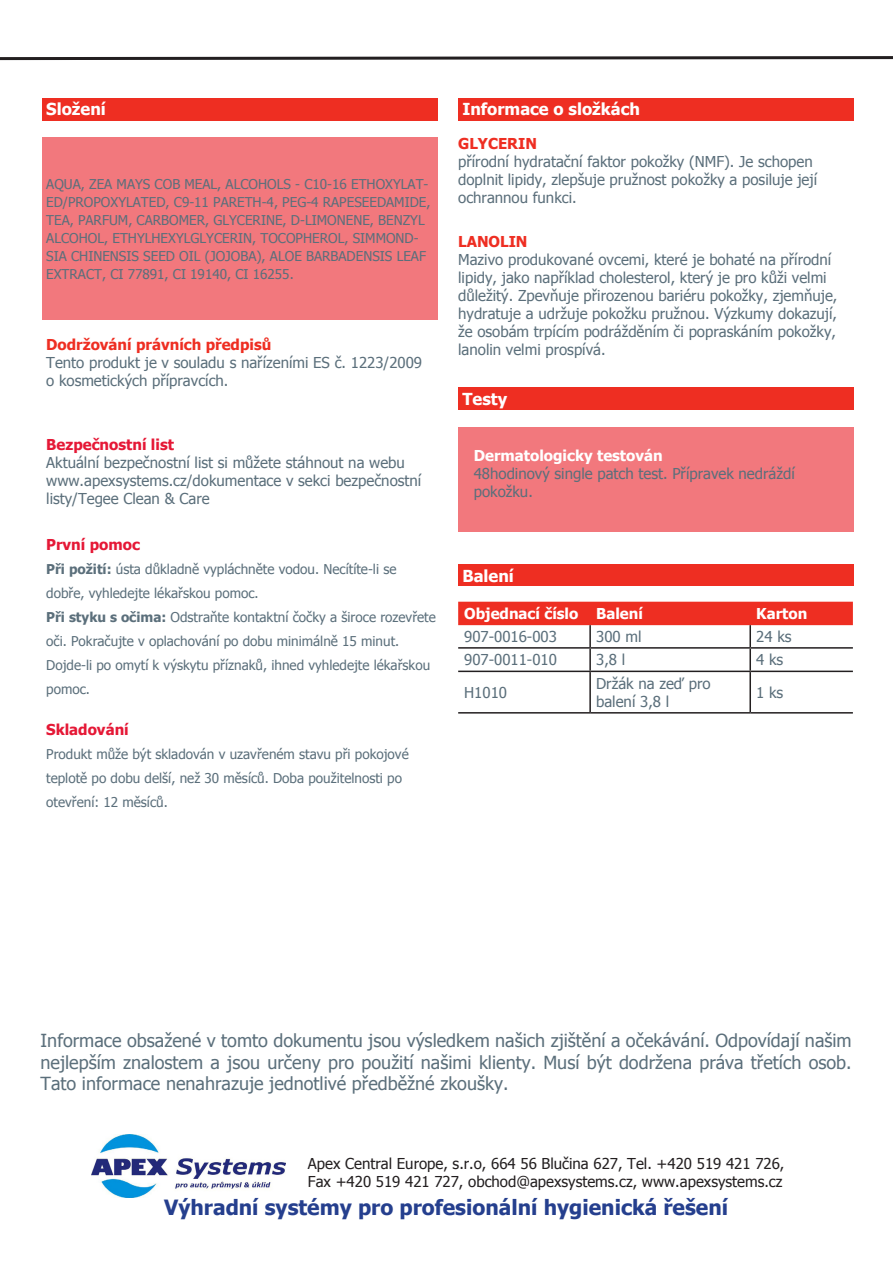
<style>
.page{position:relative;width:893px;height:1263px;background:#fff}
.page>*{position:absolute;margin:0;border:0;box-sizing:border-box;transform-origin:0 0}
.t1{font:700 21px "Tahoma";color:#253f8e}
.t2{font:18px/21.6px "Tahoma";color:#5b6f7b;text-align:justify}
.t3{font:700 16.5px "Tahoma";color:#fff}
.t4{font:15px/18px "Tahoma";color:#5b6f7b}
.t5{font:15px/18px "Tahoma";color:#231f20}
.t6{font:700 15px "Tahoma";color:#fff}
.t7{font:700 15px "Tahoma";color:#ee2e22}
.t8{font:700 15px "Tahoma";color:#e51836}
.t9{font:13.5px/24px "Tahoma";color:#5b6f7b}
.s1{font-weight:700}
</style>
<div class="page">
<div style="left:42px;top:98px;width:395px;height:22px;background:#ee2e22"></div>
<div style="left:42px;top:137px;width:395px;height:183px;background:#f2787d"></div>
<img style="left:91px;top:1134px;width:194px;height:64px">
<svg style="left:0;top:56px;width:893px;height:5px"></svg>
<div style="left:458px;top:98px;width:396px;height:22px;background:#ee2e22"></div>
<div style="left:458px;top:565px;width:396px;height:21px;background:#ee2e22"></div>
<div style="left:458px;top:602px;width:395px;height:23px;background:#ee2e22"></div>
<hr style="left:589px;top:625px;width:2px;height:22px;background:#231f20">
<hr style="left:749px;top:625px;width:2px;height:22px;background:#231f20">
<hr style="left:458px;top:647px;width:132px;height:2px;background:#231f20">
<hr style="left:590px;top:647px;width:160px;height:2px;background:#231f20">
<hr style="left:589px;top:649px;width:2px;height:22px;background:#231f20">
<hr style="left:750px;top:647px;width:103px;height:2px;background:#231f20">
<hr style="left:749px;top:649px;width:2px;height:22px;background:#231f20">
<hr style="left:458px;top:671px;width:132px;height:1px;background:#231f20">
<hr style="left:590px;top:671px;width:160px;height:1px;background:#231f20">
<hr style="left:589px;top:672px;width:2px;height:40px;background:#231f20">
<hr style="left:750px;top:671px;width:103px;height:1px;background:#231f20">
<hr style="left:749px;top:672px;width:2px;height:40px;background:#231f20">
<hr style="left:458px;top:712px;width:132px;height:1px;background:#231f20">
<hr style="left:590px;top:712px;width:160px;height:1px;background:#231f20">
<hr style="left:750px;top:712px;width:103px;height:1px;background:#231f20">
<div style="left:458px;top:388px;width:396px;height:22px;background:#ee2e22"></div>
<div style="left:458px;top:427px;width:396px;height:105px;background:#f2787d"></div>
<p class="t3" style="left:46px;top:98px;width:61px">Složení</p>
<p class="t3" style="left:462px;top:98px;width:179px">Informace o složkách</p>
<p class="t7" style="left:458px;top:133px;width:80px">GLYCERIN</p>
<p class="t4" style="left:458px;top:152px;width:360px">přírodní hydratační faktor pokožky (NMF). Je schopen doplnit lipidy, zlepšuje pružnost pokožky a posiluje její ochrannou funkci.</p>
<p class="t9" style="left:46px;top:171px;width:205px">Aqua, Zea Mays Cob Meal, Alcoho</p>
<p class="t9" style="left:277px;top:171px;width:153px">ls - C10-16 Ethoxylat-</p>
<p class="t9" style="left:46px;top:189px;width:48px">ed/Propo</p>
<p class="t9" style="left:111px;top:189px;width:276px">xylated, C9-11 Pareth-4, PEG-4 Rapeseedamid</p>
<p class="t9" style="left:419px;top:189px;width:13px">e,</p>
<p class="t9" style="left:46px;top:207px;width:125px">TEA, Parfum, Carbom</p>
<p class="t9" style="left:189px;top:207px;width:125px">er, Glycerin e, D-Limon</p>
<p class="t9" style="left:346px;top:207px;width:81px">ene, Benzyl</p>
<p class="t9" style="left:46px;top:225px;width:25px">alcoho</p>
<p class="t9" style="left:97px;top:225px;width:173px">l, Ethylhexylglycerin , Tocoph</p>
<p class="t9" style="left:312px;top:225px;width:58px">ero l, Simmond</p>
<p class="t9" style="left:414px;top:225px;width:6px">-</p>
<p class="t9" style="left:46px;top:243px;width:8px">sia</p>
<p class="t9" style="left:71px;top:243px;width:47px">Chin ensis</p>
<p class="t9" style="left:143px;top:243px;width:82px">Seed Oil (Jojoba</p>
<p class="t9" style="left:256px;top:243px;width:84px">), Alo e Barbad</p>
<p class="t9" style="left:356px;top:243px;width:16px">ensis</p>
<p class="t9" style="left:397px;top:243px;width:31px">Leaf</p>
<p class="t9" style="left:46px;top:261px;width:249px">Extract, CI 77891, CI 19140, CI 16255.</p>
<p class="t7" style="left:458px;top:231px;width:71px">LANOLIN</p>
<p class="t4" style="left:458px;top:250px;width:381px">Mazivo produkované ovcemi, které je bohaté na přírodní lipidy, jako například cholesterol, který je pro kůži velmi důležitý. Zpevňuje přirozenou bariéru pokožky, zjemňuje, hydratuje a udržuje pokožku pružnou. Výzkumy dokazují, že osobám trpícím podrážděním či popraskáním pokožky,</p>
<p class="t7" style="left:46px;top:334px;width:227px">Dodržování právních předpisů</p>
<p class="t4" style="left:458px;top:340px;width:149px">lanolin velmi prospívá.</p>
<p class="t4" style="left:46px;top:353px;width:377px">Tento produkt je v souladu s nařízeními ES č. 1223/2009</p>
<p class="t4" style="left:46px;top:371px;width:184px">o kosmetických přípravcích.</p>
<p class="t8" style="left:46px;top:434px;width:129px">Bezpečnostní list</p>
<p class="t4" style="left:46px;top:453px;width:377px">Aktuální bezpečnostní list si můžete stáhnout na webu www.apexsystems.cz/dokumentace v sekci bezpečnostní listy/Tegee Clean &amp; Care</p>
<p class="t8" style="left:46px;top:534px;width:95px">První pomoc</p>
<p class="t9" style="left:46px;top:557px;width:352px"><span class="s1">Při požití:</span> ústa důkladně vypláchněte vodou. Necítíte-li se dobře, vyhledejte lékařskou pomoc.</p>
<p class="t9" style="left:46px;top:605px;width:391px"><span class="s1">Při styku s očima:</span> Odstraňte kontaktní čočky a široce rozevřete oči. Pokračujte v oplachování po dobu minimálně 15 minut.<br>Dojde-li po omytí k výskytu příznaků, ihned vyhledejte lékařskou pomoc.</p>
<p class="t8" style="left:46px;top:719px;width:84px">Skladování</p>
<p class="t9" style="left:46px;top:741px;width:364px">Produkt může být skladován v uzavřeném stavu při pokojové teplotě po dobu delší, než 30 měsíců. Doba použitelnosti po otevření: 12 měsíců.</p>
<p class="t3" style="left:462px;top:387px;width:46px">Testy</p>
<p class="t6" style="left:474px;top:445px;width:190px">Dermatologicky testován</p>
<p class="t4" style="left:474px;top:464px;width:322px">48hodinový single patch test. Přípravek nedráždí pokožku.</p>
<p class="t3" style="left:462px;top:564px;width:53px">Balení</p>
<p class="t6" style="left:464px;top:603px;width:116px">Objednací číslo</p>
<p class="t6" style="left:596px;top:603px;width:48px">Balení</p>
<p class="t6" style="left:756px;top:603px;width:53px">Karton</p>
<p class="t4" style="left:464px;top:627px;width:94px">907-0016-003</p>
<p class="t4" style="left:596px;top:627px;width:47px">300 ml</p>
<p class="t4" style="left:756px;top:627px;width:37px">24 ks</p>
<p class="t4" style="left:464px;top:650px;width:94px">907-0011-010</p>
<p class="t4" style="left:596px;top:650px;width:31px">3,8 l</p>
<p class="t4" style="left:756px;top:650px;width:29px">4 ks</p>
<p class="t4" style="left:464px;top:683px;width:44px">H1010</p>
<p class="t4" style="left:596px;top:674px;width:116px">Držák na zeď pro balení 3,8 l</p>
<p class="t4" style="left:756px;top:683px;width:29px">1 ks</p>
<p class="t2" style="left:41px;top:1029px;width:813px">Informace obsažené v tomto dokumentu jsou výsledkem našich zjištění a očekávání. Odpovídají našim nejlepším znalostem a jsou určeny pro použití našimi klienty. Musí být dodržena práva třetích osob.<br>Tato informace nenahrazuje jednotlivé předběžné zkoušky.</p>
<p class="t5" style="left:308px;top:1154px;width:478px">Apex Central Europe, s.r.o, 664 56 Blučina 627, Tel. +420 519 421 726,<br>Fax +420 519 421 727, obchod@apexsystems.cz, www.apexsystems.cz</p>
<p class="t1" style="left:164px;top:1192px;width:565px">Výhradní systémy pro profesionální hygienická řešení</p>
</div>
